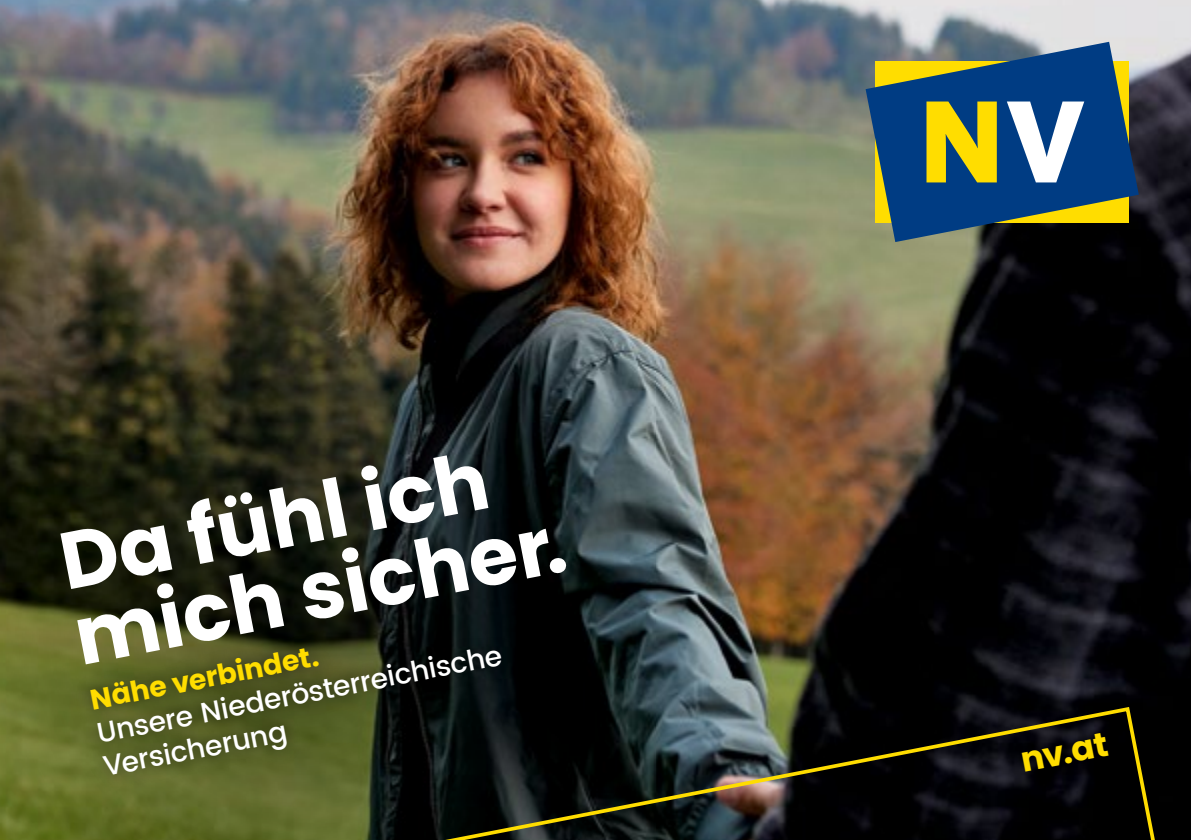
<style>
.page{position:relative;width:1191px;height:840px;background:#fff}
.page>*{position:absolute;margin:0;border:0;box-sizing:border-box;transform-origin:0 0}
.t1{font:700 80.4px/76.6px "Poppins";color:#fff}
.t2{font:700 34.2px "Poppins";color:#fd0}
.t3{font:500 28.2px/33.8px "Poppins";color:#fff}
.t4{font:700 28.2px "Poppins";color:#fd0}
</style>
<div class="page">
<img style="left:0;top:0;width:1191px;height:704px">
<svg style="left:0;top:276px;width:655px;height:563px;background:#2c2e20"></svg>
<div style="left:75px;top:633px;width:441px;height:155px;background:#000;opacity:.56"></div>
<svg style="left:865px;top:42px;width:273px;height:200px;background:#35586a"></svg>
<svg style="left:926px;top:101px;width:70px;height:81px;background:#bdb321"></svg>
<svg style="left:1006px;top:101px;width:78px;height:81px"></svg>
<svg style="left:81px;top:704px;width:1110px;height:135px;background:#282d19"></svg>
<h1 class="t1" style="left:54px;top:525px;width:500px;rotate:-11deg">Da fühl ich mich sicher.</h1>
<p class="t3" style="left:94px;top:716px;width:414px;rotate:-11deg">Unsere Niederösterreichische<br>Versicherung</p>
<p class="t4" style="left:88px;top:683px;width:233px;rotate:-11deg">Nähe verbindet.</p>
<p class="t2" style="left:1017px;top:740px;width:89px;rotate:-11deg">nv.at</p>
</div>
